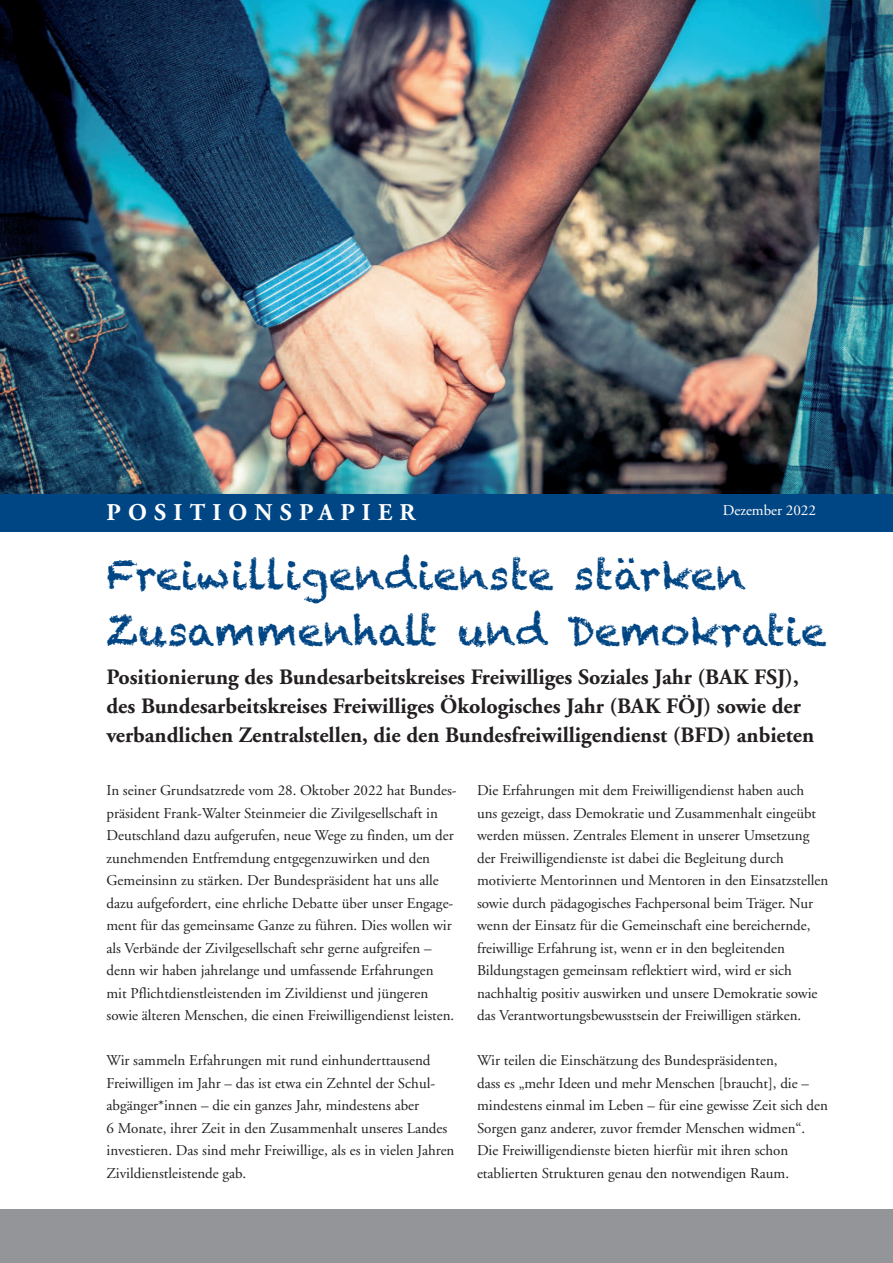
<style>
.page{position:relative;width:893px;height:1263px;background:#fff}
.page>*{position:absolute;margin:0;border:0;box-sizing:border-box;transform-origin:0 0}
.t1{font:40.35px/55.5px "Chalkduster";color:#004684}
.t2{font:700 24px "Adobe Garamond";letter-spacing:.3em;color:#fff}
.t3{font:700 21.9px/29.2px "Adobe Garamond";color:#231f20}
.t4{font:15px/22.5px "Adobe Garamond";color:#231f20}
.t5{font:15px "Adobe Garamond";color:#fff}
</style>
<div class="page">
<img style="left:0;top:0;width:893px;height:494px">
<div style="left:0;top:1209px;width:893px;height:54px;background:#939598"></div>
<div style="left:0;top:494px;width:893px;height:38px;background:#004684"></div>
<h2 class="t2" style="left:107px;top:503px;width:310px">POSITIONSPAPIER</h2>
<h1 class="t1" style="left:106px;top:551px;width:721px">Freiwilligendienste stärken<br>Zusammenhalt und Demokratie</h1>
<p class="t3" style="left:107px;top:664px;width:709px">Positionierung des Bundesarbeitskreises Freiwilliges Soziales Jahr (BAK FSJ), des Bundesarbeitskreises Freiwilliges Ökologisches Jahr (BAK FÖJ) sowie der verbandlichen Zentralstellen, die den Bundesfreiwilligendienst (BFD) anbieten</p>
<p class="t5" style="left:723px;top:504px;width:95px">Dezember 2022</p>
<p class="t4" style="left:106px;top:780px;width:352px">In seiner Grundsatzrede vom 28. Oktober 2022 hat Bundes&shy;präsident Frank-Walter Steinmeier die Zivilgesellschaft in Deutschland dazu aufgerufen, neue Wege zu finden, um der zunehmenden Entfremdung entgegenzuwirken und den Gemeinsinn zu stärken. Der Bundespräsident hat uns alle dazu aufgefordert, eine ehrliche Debatte über unser Engage&shy;ment für das gemeinsame Ganze zu führen. Dies wollen wir als Verbände der Zivilgesellschaft sehr gerne aufgreifen – denn wir haben jahrelange und umfassende Erfahrungen mit Pflichtdienstleistenden im Zivildienst und jüngeren sowie älteren Menschen, die einen Freiwilligendienst leisten.</p>
<p class="t4" style="left:106px;top:1050px;width:349px">Wir sammeln Erfahrungen mit rund einhunderttausend Freiwilligen im Jahr – das ist etwa ein Zehntel der Schul&shy;abgänger*innen – die ein ganzes Jahr, mindestens aber<br>6 Monate, ihrer Zeit in den Zusammenhalt unseres Landes investieren. Das sind mehr Freiwillige, als es in vielen Jahren Zivildienstleistende gab.</p>
<p class="t4" style="left:477px;top:780px;width:353px">Die Erfahrungen mit dem Freiwilligendienst haben auch uns gezeigt, dass Demokratie und Zusammenhalt eingeübt werden müssen. Zentrales Element in unserer Umsetzung der Freiwilligendienste ist dabei die Begleitung durch motivierte Mentorinnen und Mentoren in den Einsatzstellen sowie durch pädagogisches Fachpersonal beim Träger. Nur wenn der Einsatz für die Gemeinschaft eine bereichernde, freiwillige Erfahrung ist, wenn er in den begleitenden Bildungstagen gemeinsam reflektiert wird, wird er sich nachhaltig positiv auswirken und unsere Demokratie sowie das Verantwortungsbewusstsein der Freiwilligen stärken.</p>
<p class="t4" style="left:477px;top:1050px;width:352px">Wir teilen die Einschätzung des Bundespräsidenten,<br>dass es „mehr Ideen und mehr Menschen [braucht], die – mindestens einmal im Leben – für eine gewisse Zeit sich den Sorgen ganz anderer, zuvor fremder Menschen widmen“.<br>Die Freiwilligendienste bieten hierfür mit ihren schon etablierten Strukturen genau den notwendigen Raum.</p>
</div>
